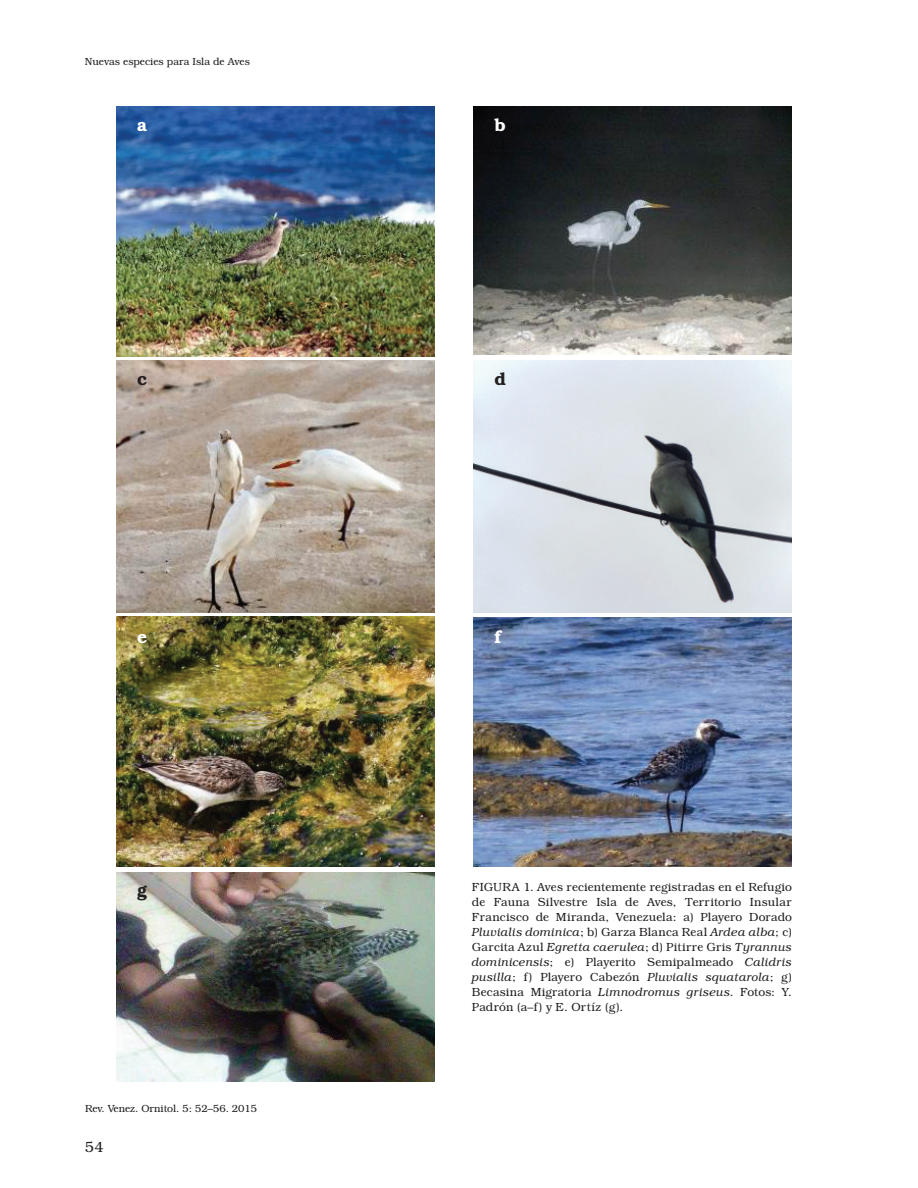
<style>
.page{position:relative;width:918px;height:1188px;background:#fff}
.page>*{position:absolute;margin:0;border:0;box-sizing:border-box;transform-origin:0 0}
.t1{font:600 18px "Bookman IT Cby BT";color:#fff}
.t2{font:600 18px "Bookman IT Cby BT";color:#231f20}
.t3{font:300 15px "Bookman IT Cby BT";color:#231f20}
.t4{font:300 12px/15px "Bookman IT Cby BT";letter-spacing:.015em;color:#231f20;text-align:justify}
.t5{font:300 10.5px "Bookman IT Cby BT";letter-spacing:-.005em;color:#231f20}
.s1{font-size:11.25px}
.s2{font-style:italic}
</style>
<div class="page">
<img style="left:473px;top:361px;width:319px;height:252px">
<img style="left:116px;top:106px;width:319px;height:250px">
<img style="left:473px;top:106px;width:319px;height:248px">
<img style="left:116px;top:360px;width:319px;height:253px">
<img style="left:116px;top:617px;width:319px;height:250px">
<img style="left:473px;top:618px;width:319px;height:249px">
<img style="left:116px;top:872px;width:319px;height:210px">
<p class="t5" style="left:85px;top:56px;width:167px">Nuevas especies para Isla de Aves</p>
<h1 class="t1" style="left:137px;top:114px;width:12px">a</h1>
<h1 class="t2" style="left:137px;top:367px;width:11px">c</h1>
<h1 class="t1" style="left:137px;top:626px;width:11px">e</h1>
<h1 class="t2" style="left:137px;top:878px;width:11px">g</h1>
<p class="t5" style="left:85px;top:1102px;width:174px">Rev. Venez. Ornitol. 5: 52<span class="s1">–</span>56. 2015</p>
<p class="t3" style="left:85px;top:1138px;width:20px">54</p>
<h1 class="t1" style="left:494px;top:114px;width:13px">b</h1>
<h1 class="t2" style="left:494px;top:367px;width:13px">d</h1>
<h1 class="t1" style="left:494px;top:626px;width:8px">f</h1>
<p class="t4" style="left:472px;top:880px;width:322px">FIGURA 1. Aves recientemente registradas en el Refugio de Fauna Silvestre Isla de Aves, Territorio Insular Francisco de Miranda, Venezuela: a) Playero Dorado <span class="s2">Pluvialis dominica</span>; b) Garza Blanca Real <span class="s2">Ardea alba</span>; c)<br>Garcita Azul <span class="s2">Egretta caerulea</span>; d) Pitirre Gris <span class="s2">Tyrannus dominicensis</span>; e) Playerito Semipalmeado <span class="s2">Calidris pusilla</span>; f) Playero Cabezón <span class="s2">Pluvialis squatarola</span>; g)<br>Becasina Migratoria <span class="s2">Limnodromus griseus</span>. Fotos: Y.<br>Padrón (a–f) y E. Ortíz (g).</p>
</div>
